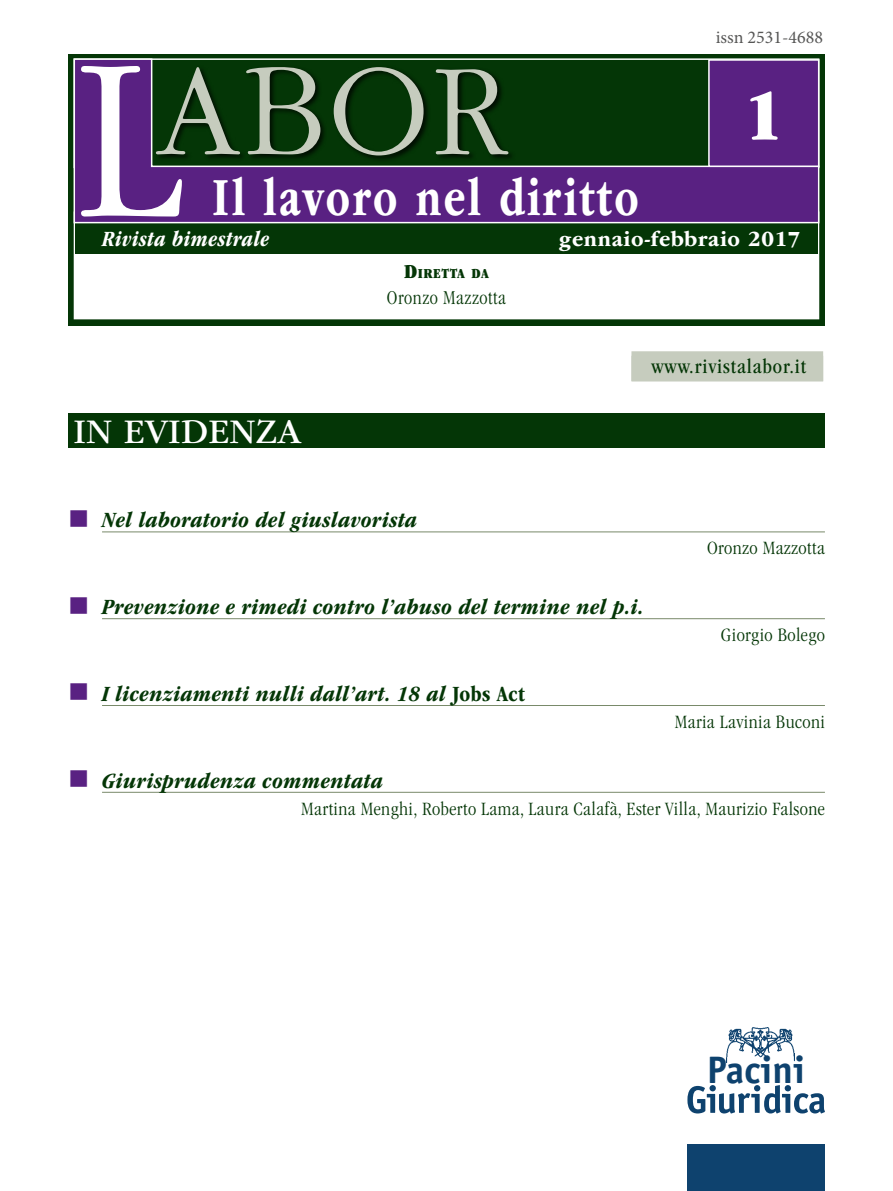
<style>
.page{position:relative;width:893px;height:1191px;background:#fff}
.page>*{position:absolute;margin:0;border:0;box-sizing:border-box;transform-origin:0 0}
.t1{font:300 135.75px "ITC Garamond Std";color:#c6ccbe;scale:.95 1}
.t2{font:75px "ITC Garamond Std Ult Narrow";color:#fff}
.t3{font:700 56.1px "ITC Garamond Std";letter-spacing:.06em;color:#fff;scale:.73 1}
.t4{font:700 38.4px "Officina Sans Std";color:#0e426e}
.t5{font:36px "ITC Garamond Std";color:#fff}
.t6{font:italic 700 condensed 22.5px "ITC Garamond Std";letter-spacing:.02em;color:#043606}
.t7{font:700 22.5px "ITC Garamond Std";letter-spacing:.03em;color:#fff;scale:.95 1}
.t8{font:italic 700 condensed 22.5px "ITC Garamond Std";letter-spacing:.025em;color:#fff;scale:.95 1}
.t9{font:condensed 21px "ITC Garamond Std";letter-spacing:.04em;color:#043606}
.t10{font:300 condensed 20.4px "ITC Garamond Std";letter-spacing:.03em;color:#043606;scale:.95 1}
.t11{font:300 condensed 19.5px "ITC Garamond Std";letter-spacing:.02em;color:#043606}
.t12{font:18px "Minion Pro";color:#565655}
.t13{font:14.25px "ITC Garamond Std Ult Narrow";letter-spacing:.045em;color:#043606}
.s1{font-size:240px;color:#fff}
.s2{font-size:20.4px}
.s3{font-style:normal}
</style>
<div class="page">
<div style="left:68px;top:413px;width:757px;height:34px;background:#043606"></div>
<div style="left:68px;top:54px;width:757px;height:146px;background:#043606"></div>
<svg style="left:68px;top:200px;width:757px;height:126px;background:#103f12"></svg>
<div style="left:74px;top:211px;width:745px;height:108px;background:#fff"></div>
<div style="left:75px;top:223px;width:743px;height:31px;background:#043606"></div>
<svg style="left:73px;top:58px;width:747px;height:166px"></svg>
<div style="left:709px;top:60px;width:110px;height:106px;background:#592182"></div>
<div style="left:708px;top:59px;width:111px;height:108px;border:2px solid #fff"></div>
<div style="left:155px;top:65px;width:361px;height:98px;background:#000;opacity:.75"></div>
<div style="left:687px;top:1144px;width:138px;height:47px;background:#0e426e"></div>
<svg style="left:687px;top:1085px;width:138px;height:28px"></svg>
<img style="left:727px;top:1027px;width:67px;height:35px">
<hr style="left:102px;top:531px;width:723px;height:1px;background:#798a6a">
<hr style="left:102px;top:618px;width:723px;height:1px;background:#798a6a">
<hr style="left:102px;top:705px;width:723px;height:1px;background:#798a6a">
<hr style="left:102px;top:792px;width:723px;height:1px;background:#798a6a">
<div style="left:631px;top:351px;width:192px;height:30px;background:#c6ccbe"></div>
<hr style="left:0;top:167px;width:1px;height:56px;background:#592182">
<h1 class="t1" style="left:75px;top:38px;width:456px"><span class="s1">L</span>ABOR</h1>
<h3 class="t3" style="left:212px;top:165px;width:585px">Il lavoro nel diritto</h3>
<p class="t12" style="left:716px;top:25px;width:109px">issn 2531-4688</p>
<h2 class="t2" style="left:744px;top:73px;width:41px">1</h2>
<p class="t8" style="left:102px;top:227px;width:178px">Rivista bimestrale</p>
<p class="t7" style="left:559px;top:226px;width:256px">gennaio-febbraio 2017</p>
<p class="t13" style="left:404px;top:265px;width:86px"><span class="s2">D</span>IRETTA DA</p>
<p class="t10" style="left:387px;top:286px;width:127px">Oronzo Mazzotta</p>
<h3 class="t5" style="left:74px;top:412px;width:229px">IN EVIDENZA</h3>
<p class="t9" style="left:652px;top:354px;width:156px">www.rivistalabor.it</p>
<p class="t6" style="left:102px;top:507px;width:317px">Nel laboratorio del giuslavorista</p>
<p class="t6" style="left:102px;top:594px;width:543px">Prevenzione e rimedi contro l’abuso del termine nel p.i.</p>
<p class="t6" style="left:102px;top:681px;width:424px">I licenziamenti nulli dall’art. 18 al <span class="s3">Jobs Act</span></p>
<p class="t11" style="left:707px;top:537px;width:119px">Oronzo Mazzotta</p>
<p class="t11" style="left:721px;top:624px;width:106px">Giorgio Bolego</p>
<p class="t11" style="left:675px;top:711px;width:152px">Maria Lavinia Buconi</p>
<p class="t6" style="left:102px;top:768px;width:282px">Giurisprudenza commentata</p>
<p class="t11" style="left:301px;top:798px;width:525px">Martina Menghi, Roberto Lama, Laura Calafà, Ester Villa, Maurizio Falsone</p>
<h3 class="t4" style="left:707px;top:1046px;width:100px">Pacini</h3>
</div>
